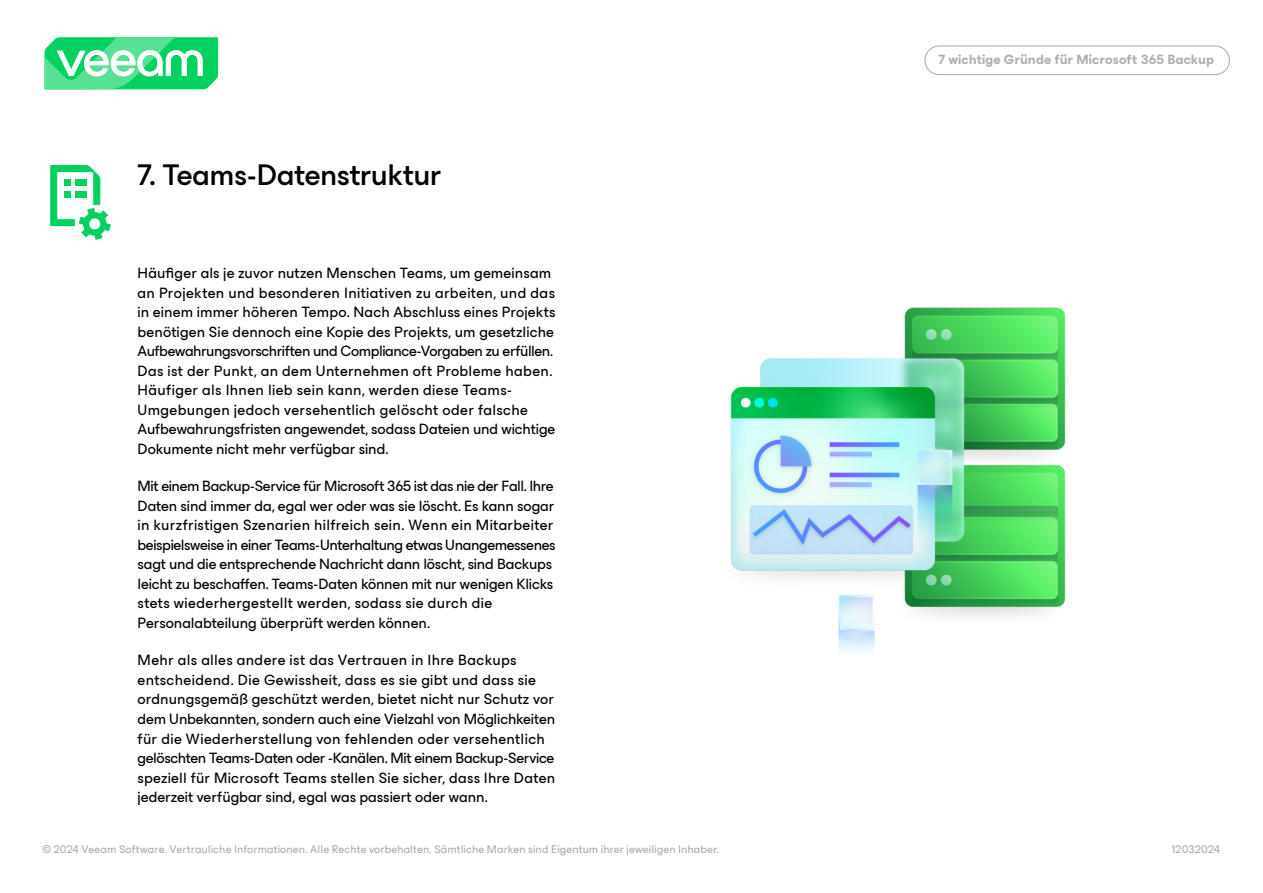
<style>
.page{position:relative;width:1263px;height:893px;background:#fff}
.page>*{position:absolute;margin:0;border:0;box-sizing:border-box;transform-origin:0 0}
.Subtitle_22_Medium{font:500 30px "ES Build Neutral";letter-spacing:-.015em;color:#000}
.body_text_11{font:15px/19.5px "ES Build Neutral";letter-spacing:.005em;color:#000}
.t1{font:700 13.5px "ES Build Neutral";letter-spacing:.005em;color:#adacaf}
.t2{font:11.25px "ES Build Neutral";letter-spacing:.01em;color:#adacaf}
</style>
<div class="page">
<svg style="left:44px;top:37px;width:175px;height:53px"></svg>
<div style="left:924px;top:45px;width:306px;height:30px;border:1px solid #adacaf;border-radius:14px"></div>
<img style="left:730px;top:307px;width:336px;height:345px">
<svg style="left:50px;top:165px;width:61px;height:75px"></svg>
<p class="Subtitle_22_Medium" style="left:138px;top:152px;width:305px">7. Teams-Datenstruktur</p>
<p class="body_text_11" style="left:138px;top:262px;width:419px">Häufiger als je zuvor nutzen Menschen Teams, um gemeinsam an Projekten und besonderen Initiativen zu arbeiten, und das in einem immer höheren Tempo. Nach Abschluss eines Projekts benötigen Sie dennoch eine Kopie des Projekts, um gesetzliche Aufbewahrungsvorschriften und Compliance-Vorgaben zu erfüllen.<br>Das ist der Punkt, an dem Unternehmen oft Probleme haben.<br>Häufiger als Ihnen lieb sein kann, werden diese Teams-Umgebungen jedoch versehentlich gelöscht oder falsche Aufbewahrungsfristen angewendet, sodass Dateien und wichtige Dokumente nicht mehr verfügbar sind.</p>
<p class="body_text_11" style="left:138px;top:475px;width:419px">Mit einem Backup-Service für Microsoft 365 ist das nie der Fall. Ihre Daten sind immer da, egal wer oder was sie löscht. Es kann sogar in kurzfristigen Szenarien hilfreich sein. Wenn ein Mitarbeiter beispielsweise in einer Teams-Unterhaltung etwas Unangemessenes sagt und die entsprechende Nachricht dann löscht, sind Backups leicht zu beschaffen. Teams-Daten können mit nur wenigen Klicks stets wiederhergestellt werden, sodass sie durch die Personalabteilung überprüft werden können.</p>
<p class="body_text_11" style="left:138px;top:649px;width:419px">Mehr als alles andere ist das Vertrauen in Ihre Backups entscheidend. Die Gewissheit, dass es sie gibt und dass sie ordnungsgemäß geschützt werden, bietet nicht nur Schutz vor dem Unbekannten, sondern auch eine Vielzahl von Möglichkeiten für die Wiederherstellung von fehlenden oder versehentlich gelöschten Teams-Daten oder -Kanälen. Mit einem Backup-Service speziell für Microsoft Teams stellen Sie sicher, dass Ihre Daten jederzeit verfügbar sind, egal was passiert oder wann.</p>
<p class="t1" style="left:938px;top:48px;width:277px">7 wichtige Gründe für Microsoft 365 Backup</p>
<p class="t2" style="left:43px;top:840px;width:678px">© 2024 Veeam Software. Vertrauliche Informationen. Alle Rechte vorbehalten. Sämtliche Marken sind Eigentum ihrer jeweiligen Inhaber.</p>
<p class="t2" style="left:1171px;top:840px;width:50px">12032024</p>
</div>
